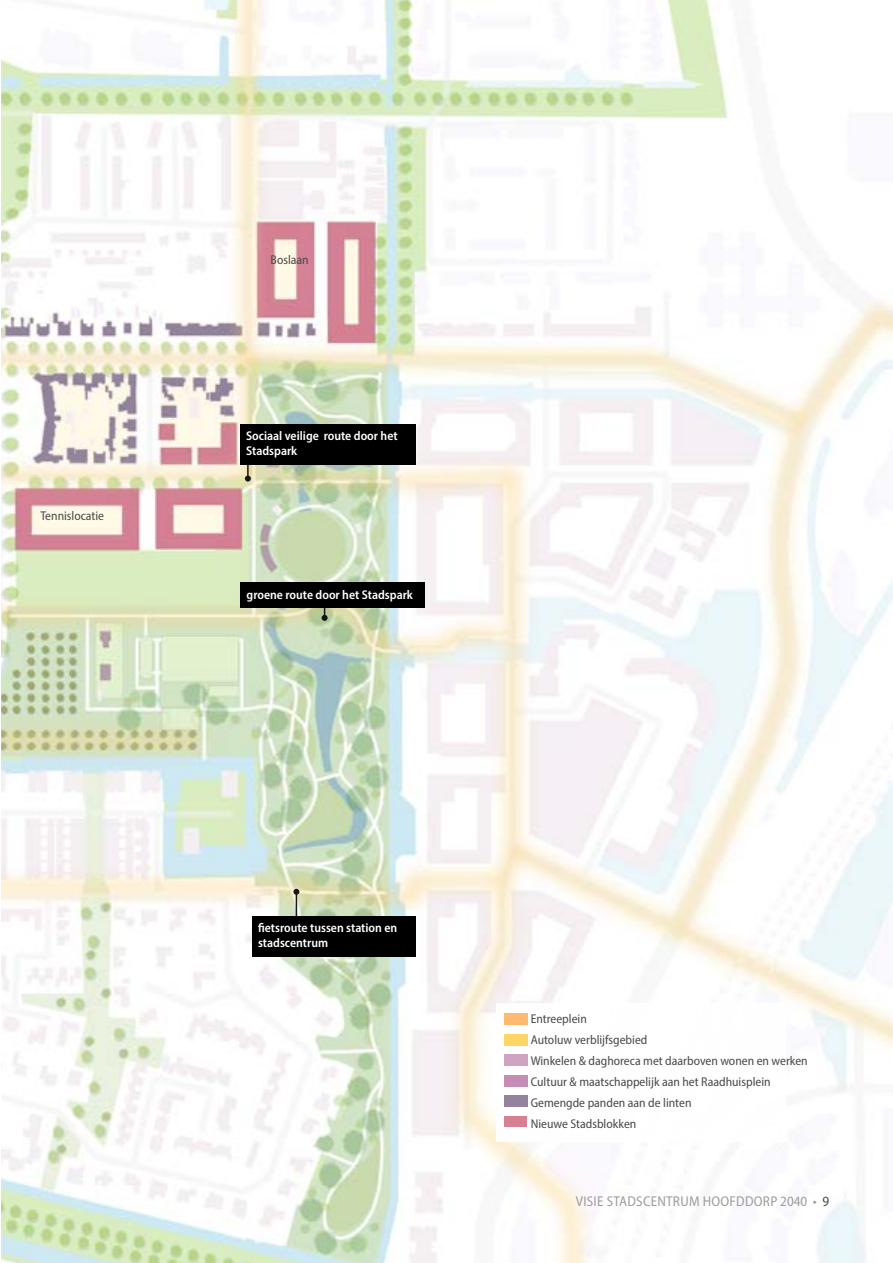
<style>
.page{position:relative;width:893px;height:1263px;background:#fff}
.page>*{position:absolute;margin:0;border:0;box-sizing:border-box;transform-origin:0 0}
.t1{font:semi-condensed 14.25px "Myriad Pro";letter-spacing:.02em;color:#9d9d9c}
.legenda{font:semi-condensed 12.75px "Myriad Pro";color:#4a4a49}
.Bijschrift_in_zwart_balkje{font:600 semi-condensed 12.75px/15px "Myriad Pro";color:#fff}
.Bijschrift{font:semi-condensed 12.75px "Myriad Pro";color:#4a4a49}
.s1{color:#4a4a49}
</style>
<div class="page">
<img style="left:1px;top:0;width:892px;height:1263px">
<hr style="left:247px;top:448px;width:2px;height:31px;background:#000">
<svg style="left:245px;top:476px;width:6px;height:6px"></svg>
<hr style="left:324px;top:587px;width:1px;height:31px;background:#000">
<svg style="left:322px;top:615px;width:6px;height:6px"></svg>
<hr style="left:296px;top:892px;width:1px;height:31px;background:#000">
<svg style="left:293px;top:889px;width:6px;height:6px"></svg>
<div style="left:240px;top:583px;width:184px;height:25px;background:#000"></div>
<div style="left:252px;top:916px;width:163px;height:41px;background:#000"></div>
<div style="left:240px;top:424px;width:175px;height:41px;background:#000"></div>
<div style="left:497px;top:1003px;width:289px;height:138px;background:#fff"></div>
<div style="left:504px;top:1013px;width:24px;height:12px;background:#ffba70"></div>
<div style="left:504px;top:1055px;width:24px;height:11px;background:#d1a3c2"></div>
<div style="left:504px;top:1034px;width:24px;height:11px;background:#fcd666"></div>
<div style="left:504px;top:1075px;width:24px;height:12px;background:#c78cb3"></div>
<div style="left:504px;top:1095px;width:24px;height:12px;background:#94829e"></div>
<div style="left:504px;top:1116px;width:23px;height:11px;background:#d68094"></div>
<p class="Bijschrift" style="left:40px;top:508px;width:65px">Tennislocatie</p>
<p class="Bijschrift" style="left:271px;top:252px;width:40px">Boslaan</p>
<p class="Bijschrift_in_zwart_balkje" style="left:246px;top:428px;width:153px">Sociaal veilige route door het<br>Stadspark</p>
<p class="Bijschrift_in_zwart_balkje" style="left:247px;top:586px;width:168px">groene route door het Stadspark</p>
<p class="Bijschrift_in_zwart_balkje" style="left:258px;top:920px;width:141px">fietsroute tussen station en stadscentrum</p>
<p class="legenda" style="left:531px;top:1011px;width:58px">Entreeplein</p>
<p class="legenda" style="left:531px;top:1032px;width:118px">Autoluw verblijfsgebied</p>
<p class="legenda" style="left:531px;top:1053px;width:279px">Winkelen &amp; daghoreca met daarboven wonen en werken</p>
<p class="legenda" style="left:531px;top:1074px;width:241px">Cultuur &amp; maatschappelijk aan het Raadhuisplein</p>
<p class="legenda" style="left:531px;top:1095px;width:162px">Gemengde panden aan de linten</p>
<p class="legenda" style="left:531px;top:1116px;width:107px">Nieuwe Stadsblokken</p>
<p class="t1" style="left:576px;top:1192px;width:255px">VISIE STADSCENTRUM HOOFDDORP 2040 • <span class="s1">9</span></p>
</div>
